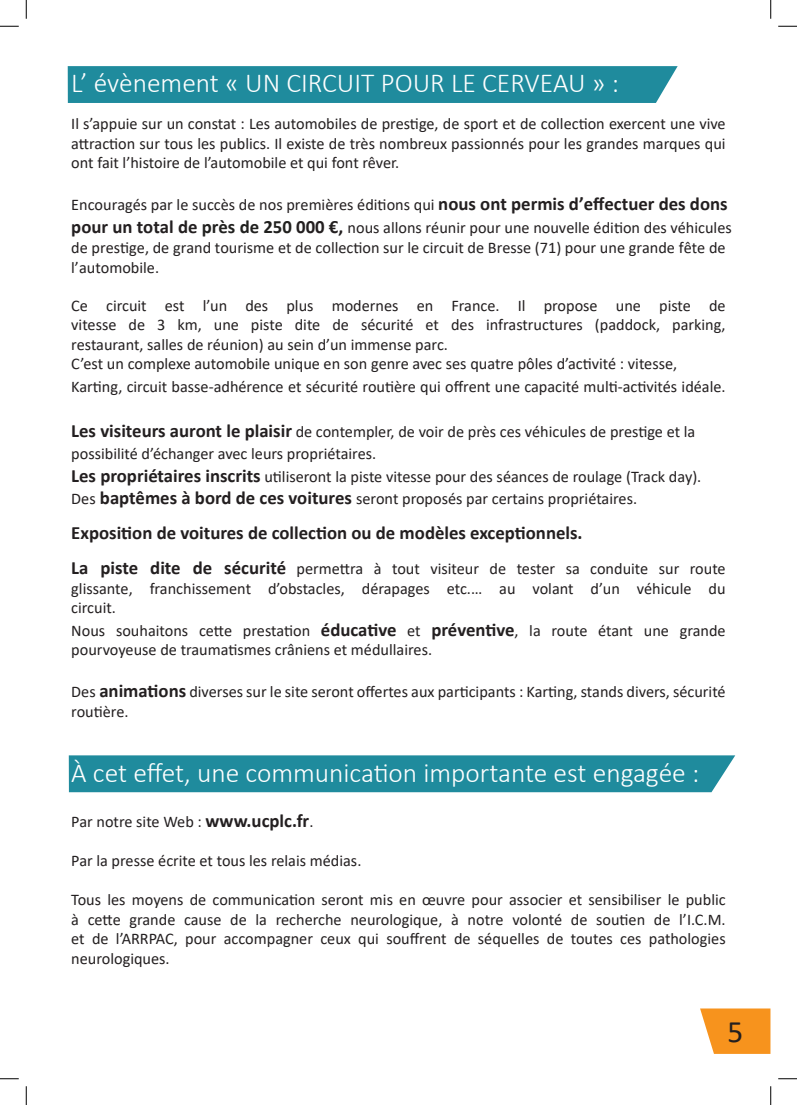
<style>
.page{position:relative;width:797px;height:1105px;background:#fff}
.page>*{position:absolute;margin:0;border:0;box-sizing:border-box;transform-origin:0 0}
.t1{font:31.25px "Calibri";color:#231f20}
.t2{font:300 27.5px "Calibri";color:#fff}
.t3{font:700 18.75px "Calibri";color:#231f20}
.t4{font:16.25px/19.5px "Calibri";color:#231f20}
.s1{font-weight:700;font-size:18.75px}
.s2{font-weight:700;font-size:18.75px;color:#21211f}
</style>
<div class="page">
<div style="left:69px;top:755px;width:666px;height:37px;background:#1f8b9d"></div>
<div style="left:68px;top:66px;width:609px;height:37px;background:#1f8b9d"></div>
<svg style="left:700px;top:1008px;width:70px;height:46px;background:#f79f36"></svg>
<svg style="left:0;top:25px;width:19px;height:2px"></svg>
<svg style="left:778px;top:25px;width:19px;height:2px"></svg>
<svg style="left:0;top:1078px;width:19px;height:1px"></svg>
<svg style="left:778px;top:1078px;width:19px;height:1px"></svg>
<svg style="left:25px;top:0;width:2px;height:19px"></svg>
<svg style="left:25px;top:1086px;width:2px;height:19px"></svg>
<svg style="left:770px;top:0;width:1px;height:19px"></svg>
<svg style="left:770px;top:1086px;width:1px;height:19px"></svg>
<h2 class="t2" style="left:71px;top:66px;width:549px">L’ évènement « UN CIRCUIT POUR LE CERVEAU » :</h2>
<p class="t4" style="left:71px;top:114px;width:656px;text-align:justify">Il s’appuie sur un constat : Les automobiles de prestige, de sport et de collection exercent une vive attraction sur tous les publics. Il existe de très nombreux passionnés pour les grandes marques qui ont fait l’histoire de l’automobile et qui font rêver.</p>
<p class="t4" style="left:71px;top:193px;width:662px;line-height:22.5px">Encouragés par le succès de nos premières éditions qui <span class="s1">nous ont permis d’effectuer des dons pour un total de</span> <span class="s2">près de 250</span> <span class="s1">000 €,</span> nous allons réunir pour une nouvelle édition des véhicules</p>
<p class="t4" style="left:71px;top:237px;width:656px">de prestige, de grand tourisme et de collection sur le circuit de Bresse (71) pour une grande fête de l’automobile.</p>
<p class="t4" style="left:71px;top:295px;width:656px">Ce circuit est l’un des plus modernes en France. Il propose une piste de vitesse de 3 km, une piste dite de sécurité et des infrastructures (paddock, parking, restaurant, salles de réunion) au sein d’un immense parc.<br>C’est un complexe automobile unique en son genre avec ses quatre pôles d’activité : vitesse,</p>
<p class="t4" style="left:71px;top:376px;width:656px">Karting, circuit basse-adhérence et sécurité routière qui offrent une capacité multi-activités idéale.</p>
<p class="t4" style="left:71px;top:420px;width:631px;line-height:22.5px"><span class="s1">Les visiteurs auront le plaisir</span> de contempler, de voir de près ces véhicules de prestige et la possibilité d’échanger avec leurs propriétaires.<br><span class="s1">Les propriétaires inscrits</span> utiliseront la piste vitesse pour des séances de roulage (Track day).<br>Des <span class="s1">baptêmes à bord de ces voitures</span> seront proposés par certains propriétaires.</p>
<p class="t3" style="left:71px;top:520px;width:513px">Exposition de voitures de collection ou de modèles exceptionnels.</p>
<p class="t4" style="left:71px;top:559px;width:656px;text-align:justify"><span class="s1">La piste dite de sécurité</span> permettra à tout visiteur de tester sa conduite sur route glissante, franchissement d’obstacles, dérapages etc.… au volant d’un véhicule du circuit.</p>
<p class="t4" style="left:71px;top:620px;width:656px">Nous souhaitons cette prestation <span class="s1">éducative</span> et <span class="s1">préventive</span>, la route étant une grande pourvoyeuse de traumatismes crâniens et médullaires.</p>
<p class="t4" style="left:71px;top:682px;width:656px">Des <span class="s1">animations</span> diverses sur le site seront offertes aux participants : Karting, stands divers, sécurité routière.</p>
<h2 class="t2" style="left:71px;top:756px;width:629px">À cet effet, une communication importante est engagée :</h2>
<p class="t4" style="left:71px;top:811px;width:244px">Par notre site Web : <span class="s1">www.ucplc.fr</span>.</p>
<p class="t4" style="left:71px;top:850px;width:292px">Par la presse écrite et tous les relais médias.</p>
<p class="t4" style="left:71px;top:889px;width:656px;text-align:justify">Tous les moyens de communication seront mis en œuvre pour associer et sensibiliser le public à cette grande cause de la recherche neurologique, à notre volonté de soutien de l’I.C.M. et de l’ARRPAC, pour accompagner ceux qui souffrent de séquelles de toutes ces pathologies neurologiques.</p>
<h1 class="t1" style="left:727px;top:1009px;width:17px">5</h1>
</div>
